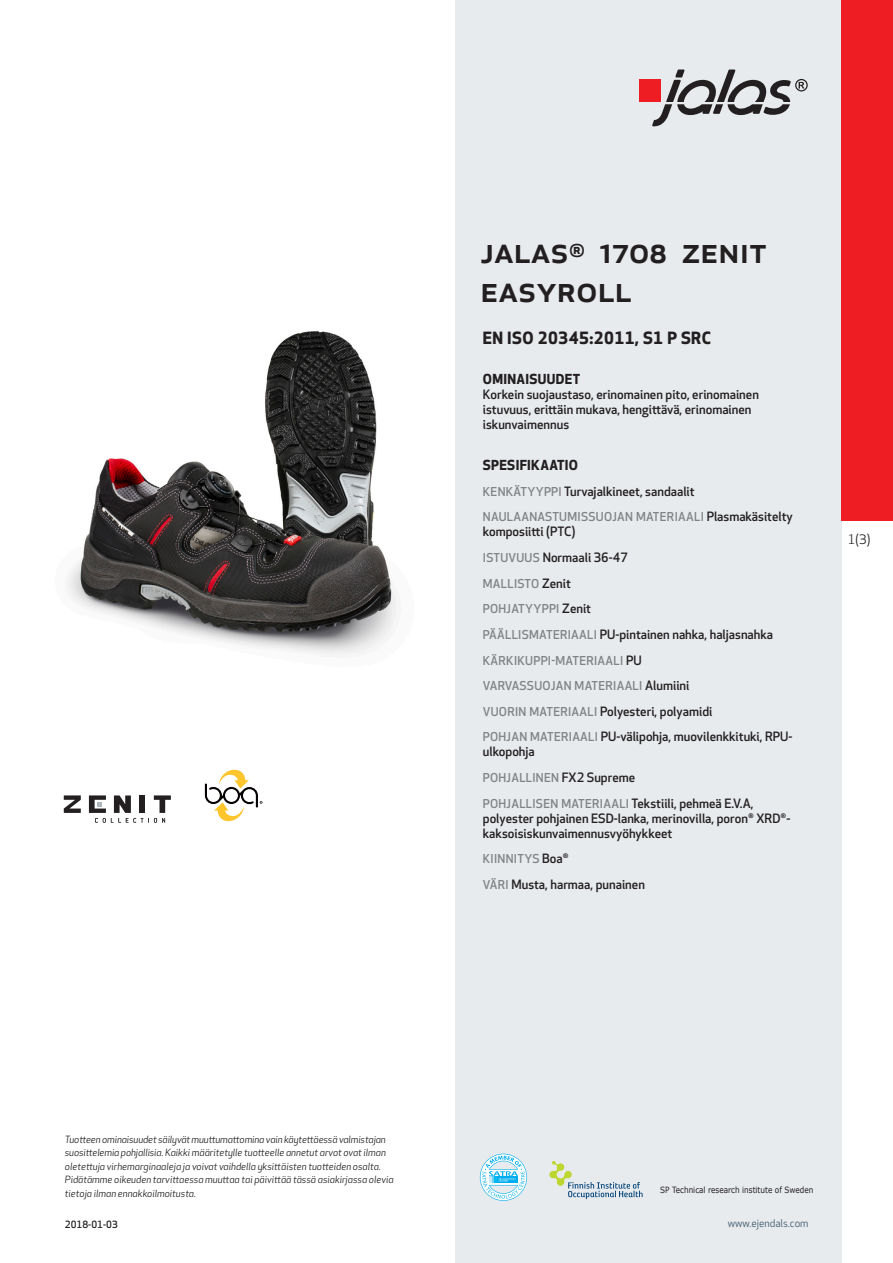
<style>
.page{position:relative;width:893px;height:1263px;background:#fff}
.page>*{position:absolute;margin:0;border:0;box-sizing:border-box;transform-origin:0 0}
.prodname{font:500 36px/39px "Apex New";color:#231f20}
.Funktion_body{font:700 16.5px "Apex New";letter-spacing:.025em;color:#231f20}
.Funktion_body-2{font:700 13.5px "Apex New";letter-spacing:.025em;color:#231f20}
.t1{font:12.75px "Apex New";color:#231f20}
.Funktion_body-3{font:500 12.6px/15px "Apex New";color:#231f20}
.Funktion_body-4{font:500 12px "Apex New";letter-spacing:.025em;color:#808285}
.t2{font:10.5px "Apex New";color:#405968}
.t3{font:italic 9.75px/13.5px "Apex New";color:#231f20}
.Sidfot_datum{font:500 9.75px "Apex New";color:#231f20}
.t4{font:8.55px "Verdana";color:#231f20;scale:.85 1}
.s1{font-size:12px;color:#808285}
.s2{font-size:12.6px;color:#231f20}
</style>
<div class="page">
<div style="left:455px;top:0;width:387px;height:1263px;background:#e8ebee"></div>
<svg style="left:549px;top:1161px;width:94px;height:38px"></svg>
<svg style="left:480px;top:1154px;width:47px;height:47px"></svg>
<div style="left:639px;top:80px;width:22px;height:22px;background:#ee1d23"></div>
<svg style="left:652px;top:70px;width:156px;height:56px"></svg>
<div style="left:842px;top:0;width:51px;height:520px;background:#ee1d23"></div>
<img style="left:68px;top:332px;width:329px;height:323px">
<svg style="left:64px;top:795px;width:17px;height:18px"></svg>
<svg style="left:89px;top:795px;width:82px;height:28px"></svg>
<svg style="left:205px;top:770px;width:58px;height:51px"></svg>
<p class="prodname" style="left:480px;top:230px;width:288px">JALAS<sup>®</sup> 1708 Zenit<br>Easyroll</p>
<p class="Funktion_body" style="left:483px;top:326px;width:230px">EN ISO 20345:2011, S1 P SRC</p>
<p class="Funktion_body-2" style="left:483px;top:370px;width:99px">OMINAISUUDET</p>
<p class="Funktion_body-3" style="left:483px;top:387px;width:278px">Korkein suojaustaso, erinomainen pito, erinomainen istuvuus, erittäin mukava, hengittävä, erinomainen iskunvaimennus</p>
<p class="Funktion_body-2" style="left:483px;top:455px;width:97px">SPESIFIKAATIO</p>
<p class="Funktion_body-3" style="left:483px;top:483px;width:213px"><span class="s1">KENKÄTYYPPI</span> Turvajalkineet, sandaalit</p>
<p class="Funktion_body-4" style="left:483px;top:509px;width:311px">NAULAANASTUMISSUOJAN MATERIAALI <span class="s2">Plasmakäsitelty</span></p>
<p class="Funktion_body-3" style="left:483px;top:524px;width:94px">komposiitti (PTC)</p>
<p class="Funktion_body-3" style="left:483px;top:550px;width:147px"><span class="s1">ISTUVUUS</span> Normaali 36-47</p>
<p class="Funktion_body-4" style="left:483px;top:575px;width:90px">MALLISTO <span class="s2">Zenit</span></p>
<p class="Funktion_body-4" style="left:483px;top:601px;width:110px">POHJATYYPPI <span class="s2">Zenit</span></p>
<p class="Funktion_body-3" style="left:483px;top:627px;width:292px"><span class="s1">PÄÄLLISMATERIAALI</span> PU-pintainen nahka, haljasnahka</p>
<p class="Funktion_body-4" style="left:483px;top:652px;width:160px">KÄRKIKUPPI-MATERIAALI <span class="s2">PU</span></p>
<p class="Funktion_body-4" style="left:483px;top:678px;width:208px">VARVASSUOJAN MATERIAALI <span class="s2">Alumiini</span></p>
<p class="Funktion_body-3" style="left:483px;top:703px;width:231px"><span class="s1">VUORIN MATERIAALI</span> Polyesteri, polyamidi</p>
<p class="Funktion_body-3" style="left:483px;top:729px;width:311px"><span class="s1">POHJAN MATERIAALI</span> PU-välipohja, muovilenkkituki, RPU&shy;ulkopohja</p>
<p class="Funktion_body-4" style="left:483px;top:770px;width:154px">POHJALLINEN <span class="s2">FX2 Supreme</span></p>
<p class="Funktion_body-3" style="left:483px;top:795px;width:309px"><span class="s1">POHJALLISEN MATERIAALI</span> Tekstiili, pehmeä E.V.A, polyester pohjainen ESD-lanka, merinovilla, poron<sup>®</sup> XRD<sup>®</sup>- kaksoisiskunvaimennusvyöhykkeet</p>
<p class="Funktion_body-4" style="left:483px;top:851px;width:87px">KIINNITYS <span class="s2">Boa</span><sup>®</sup></p>
<p class="Funktion_body-3" style="left:483px;top:877px;width:164px"><span class="s1">VÄRI</span> Musta, harmaa, punainen</p>
<p class="t1" style="left:848px;top:531px;width:24px">1(3)</p>
<p class="t3" style="left:65px;top:1132px;width:330px">Tuotteen ominaisuudet säilyvät muuttumattomina vain käytettäessä valmistajan suosittelemia pohjallisia. Kaikki määritetylle tuotteelle annetut arvot ovat ilman oletettuja virhemarginaaleja ja voivat vaihdella yksittäisten tuotteiden osalta.<br>Pidätämme oikeuden tarvittaessa muuttaa tai päivittää tässä asiakirjassa olevia tietoja ilman ennakkoilmoitusta.</p>
<p class="Sidfot_datum" style="left:65px;top:1218px;width:54px">2018-01-03</p>
<p class="t4" style="left:660px;top:1184px;width:182px">SP Technical research institute of Sweden</p>
<p class="t2" style="left:728px;top:1217px;width:82px">www.ejendals.com</p>
</div>
